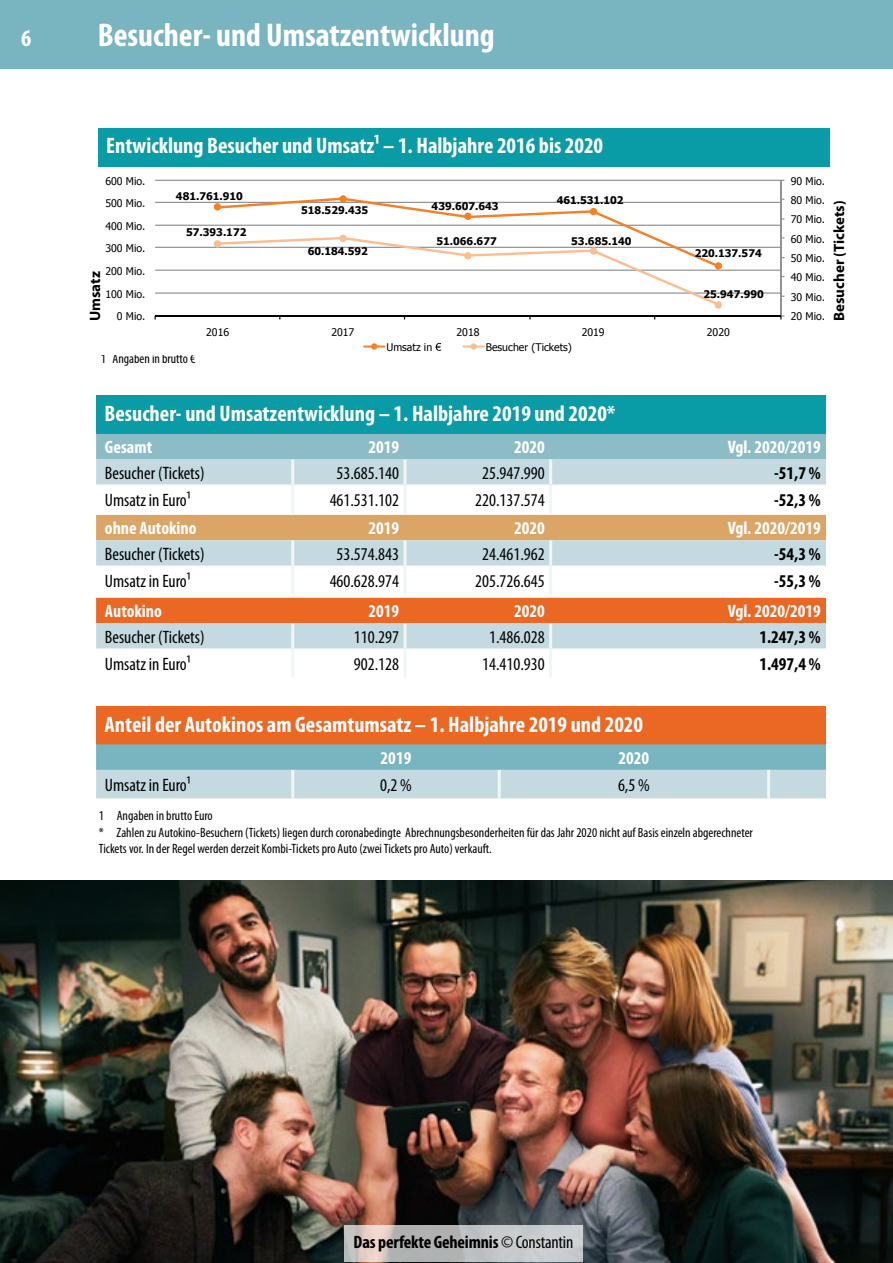
<style>
.page{position:relative;width:893px;height:1263px;background:#fff}
.page>*{position:absolute;margin:0;border:0;box-sizing:border-box;transform-origin:0 0}
.t1{font:700 condensed 33px "Myriad Pro";color:#fff}
.t2{font:700 condensed 24px "Myriad Pro";color:#fff}
.t3{font:700 condensed 22.5px "Myriad Pro";color:#fff}
.t4{font:condensed 18px "Myriad Pro";color:#000}
.t5{font:700 condensed 18px "Myriad Pro";color:#fff}
.t6{font:700 condensed 18px "Myriad Pro";letter-spacing:-.01em;color:#000}
.t7{font:700 15px "Myriad Pro";color:#000}
.t8{font:condensed 13.5px/16.5px "Myriad Pro";color:#000}
.t9{font:10.5px "Tahoma";color:#000}
.t10{font:700 10.5px "Tahoma";color:#000}
.s1{font-weight:400}
</style>
<div class="page">
<div style="left:0;top:0;width:893px;height:68px;background:#79b5c0"></div>
<div style="left:98px;top:128px;width:731px;height:38px;background:#0a9ca6"></div>
<div style="left:96px;top:396px;width:731px;height:38px;background:#0a9ca6"></div>
<svg style="left:96px;top:434px;width:730px;height:50px;background:#a7cbd3"></svg>
<hr style="left:96px;top:484px;width:197px;height:2px;background:#f0f5f6">
<hr style="left:291px;top:459px;width:3px;height:25px;background:#f0f5f6">
<hr style="left:291px;top:486px;width:3px;height:27px;background:#f0f5f6">
<hr style="left:293px;top:484px;width:112px;height:2px;background:#f0f5f6">
<hr style="left:404px;top:459px;width:2px;height:25px;background:#f0f5f6">
<hr style="left:404px;top:486px;width:2px;height:27px;background:#f0f5f6">
<hr style="left:405px;top:484px;width:146px;height:2px;background:#f0f5f6">
<hr style="left:549px;top:459px;width:3px;height:25px;background:#f0f5f6">
<hr style="left:549px;top:486px;width:3px;height:27px;background:#f0f5f6">
<hr style="left:551px;top:484px;width:276px;height:2px;background:#f0f5f6">
<hr style="left:155px;top:180px;width:626px;height:1px;background:#909397">
<hr style="left:155px;top:202px;width:626px;height:1px;background:#909397">
<hr style="left:155px;top:225px;width:626px;height:1px;background:#909397">
<hr style="left:155px;top:247px;width:626px;height:1px;background:#909397">
<hr style="left:155px;top:270px;width:626px;height:1px;background:#909397">
<hr style="left:155px;top:292px;width:626px;height:2px;background:#909397">
<hr style="left:780px;top:180px;width:1px;height:136px;background:#909397">
<hr style="left:155px;top:315px;width:626px;height:2px;background:#000">
<svg style="left:214px;top:195px;width:508px;height:114px"></svg>
<hr style="left:363px;top:345px;width:22px;height:2px;background:#f58025">
<div style="left:371px;top:343px;width:6px;height:7px;background:#f58025;border-radius:50%"></div>
<svg style="left:435px;top:343px;width:6px;height:8px"></svg>
<hr style="left:462px;top:345px;width:23px;height:2px;background:#fbbd92">
<div style="left:470px;top:343px;width:7px;height:7px;background:#fbbd92;border-radius:50%"></div>
<svg style="left:96px;top:515px;width:730px;height:51px;background:#d0c0a3"></svg>
<hr style="left:96px;top:566px;width:197px;height:1px;background:#f0f5f6">
<hr style="left:291px;top:540px;width:3px;height:26px;background:#f0f5f6">
<hr style="left:291px;top:566px;width:3px;height:28px;background:#f0f5f6">
<hr style="left:293px;top:566px;width:112px;height:1px;background:#f0f5f6">
<hr style="left:404px;top:540px;width:2px;height:26px;background:#f0f5f6">
<hr style="left:404px;top:566px;width:2px;height:28px;background:#f0f5f6">
<hr style="left:405px;top:566px;width:146px;height:1px;background:#f0f5f6">
<hr style="left:549px;top:540px;width:3px;height:26px;background:#f0f5f6">
<hr style="left:549px;top:566px;width:3px;height:28px;background:#f0f5f6">
<hr style="left:551px;top:566px;width:276px;height:1px;background:#f0f5f6">
<svg style="left:96px;top:598px;width:730px;height:50px;background:#d7a081"></svg>
<hr style="left:96px;top:648px;width:197px;height:1px;background:#f0f5f6">
<hr style="left:291px;top:623px;width:3px;height:26px;background:#f0f5f6">
<hr style="left:291px;top:649px;width:3px;height:28px;background:#f0f5f6">
<hr style="left:293px;top:648px;width:112px;height:1px;background:#f0f5f6">
<hr style="left:404px;top:623px;width:2px;height:26px;background:#f0f5f6">
<hr style="left:404px;top:649px;width:2px;height:28px;background:#f0f5f6">
<hr style="left:405px;top:648px;width:146px;height:1px;background:#f0f5f6">
<hr style="left:549px;top:623px;width:3px;height:26px;background:#f0f5f6">
<hr style="left:549px;top:649px;width:3px;height:28px;background:#f0f5f6">
<hr style="left:551px;top:648px;width:276px;height:1px;background:#f0f5f6">
<div style="left:96px;top:706px;width:731px;height:38px;background:#eb6724"></div>
<svg style="left:96px;top:744px;width:730px;height:54px;background:#a0c7cf"></svg>
<hr style="left:291px;top:770px;width:3px;height:28px;background:#f0f5f6">
<hr style="left:498px;top:770px;width:3px;height:28px;background:#f0f5f6">
<hr style="left:767px;top:770px;width:3px;height:28px;background:#f0f5f6">
<div style="left:826px;top:392px;width:38px;height:459px;background:#fff"></div>
<img style="left:0;top:880px;width:893px;height:383px">
<svg style="left:344px;top:1225px;width:239px;height:37px;background:#c3c2c2"></svg>
<h2 class="t2" style="left:21px;top:23px;width:12px">6</h2>
<h1 class="t1" style="left:98px;top:15px;width:398px">Besucher- und Umsatzentwicklung</h1>
<h3 class="t3" style="left:106px;top:132px;width:498px">Entwicklung Besucher und Umsatz1 – 1. Halbjahre 2016 bis 2020</h3>
<p class="t9" style="left:105px;top:174px;width:41px">600 Mio.</p>
<p class="t9" style="left:105px;top:196px;width:41px">500 Mio.</p>
<p class="t9" style="left:105px;top:219px;width:41px">400 Mio.</p>
<p class="t9" style="left:105px;top:241px;width:41px">300 Mio.</p>
<p class="t9" style="left:105px;top:264px;width:41px">200 Mio.</p>
<p class="t7" style="left:87px;top:321px;width:51px;rotate:-90deg">Umsatz</p>
<p class="t9" style="left:105px;top:287px;width:41px">100 Mio.</p>
<p class="t9" style="left:117px;top:309px;width:30px">0 Mio.</p>
<p class="t10" style="left:176px;top:189px;width:68px">481.761.910</p>
<p class="t10" style="left:186px;top:224px;width:62px">57.393.172</p>
<p class="t10" style="left:301px;top:202px;width:68px">518.529.435</p>
<p class="t10" style="left:432px;top:199px;width:68px">439.607.643</p>
<p class="t10" style="left:557px;top:193px;width:68px">461.531.102</p>
<p class="t10" style="left:308px;top:243px;width:62px">60.184.592</p>
<p class="t10" style="left:436px;top:234px;width:62px">51.066.677</p>
<p class="t10" style="left:571px;top:233px;width:62px">53.685.140</p>
<p class="t10" style="left:695px;top:245px;width:68px">220.137.574</p>
<p class="t10" style="left:704px;top:287px;width:62px">25.947.990</p>
<p class="t9" style="left:791px;top:174px;width:36px">90 Mio.</p>
<p class="t9" style="left:791px;top:193px;width:36px">80 Mio.</p>
<p class="t9" style="left:791px;top:212px;width:36px">70 Mio.</p>
<p class="t9" style="left:791px;top:232px;width:36px">60 Mio.</p>
<p class="t9" style="left:791px;top:251px;width:36px">50 Mio.</p>
<p class="t9" style="left:791px;top:271px;width:36px">40 Mio.</p>
<p class="t9" style="left:791px;top:290px;width:36px">30 Mio.</p>
<p class="t9" style="left:791px;top:309px;width:36px">20 Mio.</p>
<p class="t9" style="left:206px;top:325px;width:24px">2016</p>
<p class="t9" style="left:331px;top:325px;width:24px">2017</p>
<p class="t9" style="left:457px;top:325px;width:24px">2018</p>
<p class="t9" style="left:582px;top:325px;width:24px">2019</p>
<p class="t9" style="left:707px;top:325px;width:24px">2020</p>
<p class="t9" style="left:386px;top:340px;width:47px">Umsatz in</p>
<p class="t9" style="left:486px;top:340px;width:88px">Besucher (Tickets)</p>
<p class="t8" style="left:101px;top:350px;width:96px">1 Angaben in brutto €</p>
<h3 class="t3" style="left:105px;top:400px;width:512px">Besucher- und Umsatzentwicklung – 1. Halbjahre 2019 und 2020*</h3>
<h3 class="t5" style="left:105px;top:436px;width:49px">Gesamt</h3>
<h3 class="t5" style="left:368px;top:436px;width:32px">2019</h3>
<h3 class="t5" style="left:514px;top:436px;width:32px">2020</h3>
<h3 class="t5" style="left:728px;top:436px;width:94px">Vgl. 2020/2019</h3>
<h3 class="t4" style="left:105px;top:462px;width:101px">Besucher (Tickets)</h3>
<h3 class="t4" style="left:337px;top:462px;width:64px">53.685.140</h3>
<h3 class="t4" style="left:482px;top:462px;width:64px">25.947.990</h3>
<h3 class="t6" style="left:774px;top:462px;width:48px">-51,7 %</h3>
<h3 class="t4" style="left:105px;top:489px;width:87px">Umsatz in Euro1</h3>
<h3 class="t4" style="left:330px;top:489px;width:71px">461.531.102</h3>
<h3 class="t4" style="left:475px;top:489px;width:71px">220.137.574</h3>
<h3 class="t6" style="left:774px;top:489px;width:48px">-52,3 %</h3>
<h3 class="t5" style="left:105px;top:517px;width:93px">ohne Autokino</h3>
<h3 class="t5" style="left:368px;top:517px;width:32px">2019</h3>
<h3 class="t5" style="left:514px;top:517px;width:32px">2020</h3>
<h3 class="t5" style="left:728px;top:517px;width:94px">Vgl. 2020/2019</h3>
<h3 class="t4" style="left:105px;top:543px;width:101px">Besucher (Tickets)</h3>
<h3 class="t4" style="left:337px;top:543px;width:64px">53.574.843</h3>
<h3 class="t4" style="left:482px;top:543px;width:64px">24.461.962</h3>
<h3 class="t6" style="left:774px;top:543px;width:48px">-54,3 %</h3>
<h3 class="t4" style="left:105px;top:570px;width:87px">Umsatz in Euro1</h3>
<h3 class="t4" style="left:330px;top:570px;width:71px">460.628.974</h3>
<h3 class="t4" style="left:475px;top:570px;width:71px">205.726.645</h3>
<h3 class="t6" style="left:774px;top:570px;width:48px">-55,3 %</h3>
<h3 class="t5" style="left:105px;top:600px;width:58px">Autokino</h3>
<h3 class="t5" style="left:368px;top:600px;width:32px">2019</h3>
<h3 class="t5" style="left:514px;top:600px;width:32px">2020</h3>
<h3 class="t5" style="left:728px;top:600px;width:94px">Vgl. 2020/2019</h3>
<h3 class="t4" style="left:105px;top:626px;width:101px">Besucher (Tickets)</h3>
<h3 class="t4" style="left:354px;top:626px;width:47px">110.297</h3>
<h3 class="t4" style="left:489px;top:626px;width:57px">1.486.028</h3>
<h3 class="t6" style="left:759px;top:626px;width:63px">1.247,3 %</h3>
<h3 class="t4" style="left:105px;top:653px;width:87px">Umsatz in Euro1</h3>
<h3 class="t4" style="left:354px;top:653px;width:47px">902.128</h3>
<h3 class="t4" style="left:482px;top:653px;width:64px">14.410.930</h3>
<h3 class="t6" style="left:759px;top:653px;width:63px">1.497,4 %</h3>
<p class="t7" style="left:831px;top:321px;width:122px;rotate:-90deg">Besucher (Tickets)</p>
<h3 class="t3" style="left:105px;top:710px;width:540px">Anteil der Autokinos am Gesamtumsatz – 1. Halbjahre 2019 und 2020</h3>
<h3 class="t5" style="left:381px;top:747px;width:32px">2019</h3>
<h3 class="t5" style="left:619px;top:747px;width:32px">2020</h3>
<h3 class="t4" style="left:105px;top:774px;width:87px">Umsatz in Euro1</h3>
<h3 class="t4" style="left:380px;top:774px;width:33px">0,2 %</h3>
<h3 class="t4" style="left:618px;top:774px;width:33px">6,5 %</h3>
<p class="t8" style="left:99px;top:807px;width:656px">1 Angaben in brutto Euro<br>* Zahlen zu Autokino-Besuchern (Tickets) liegen durch coronabedingte Abrechnungsbesonderheiten für das Jahr 2020 nicht auf Basis einzeln abgerechneter<br>Tickets vor. In der Regel werden derzeit Kombi-Tickets pro Auto (zwei Tickets pro Auto) verkauft.</p>
<h3 class="t6" style="left:354px;top:1230px;width:221px">Das perfekte Geheimnis <span class="s1">© Constantin</span></h3>
</div>
